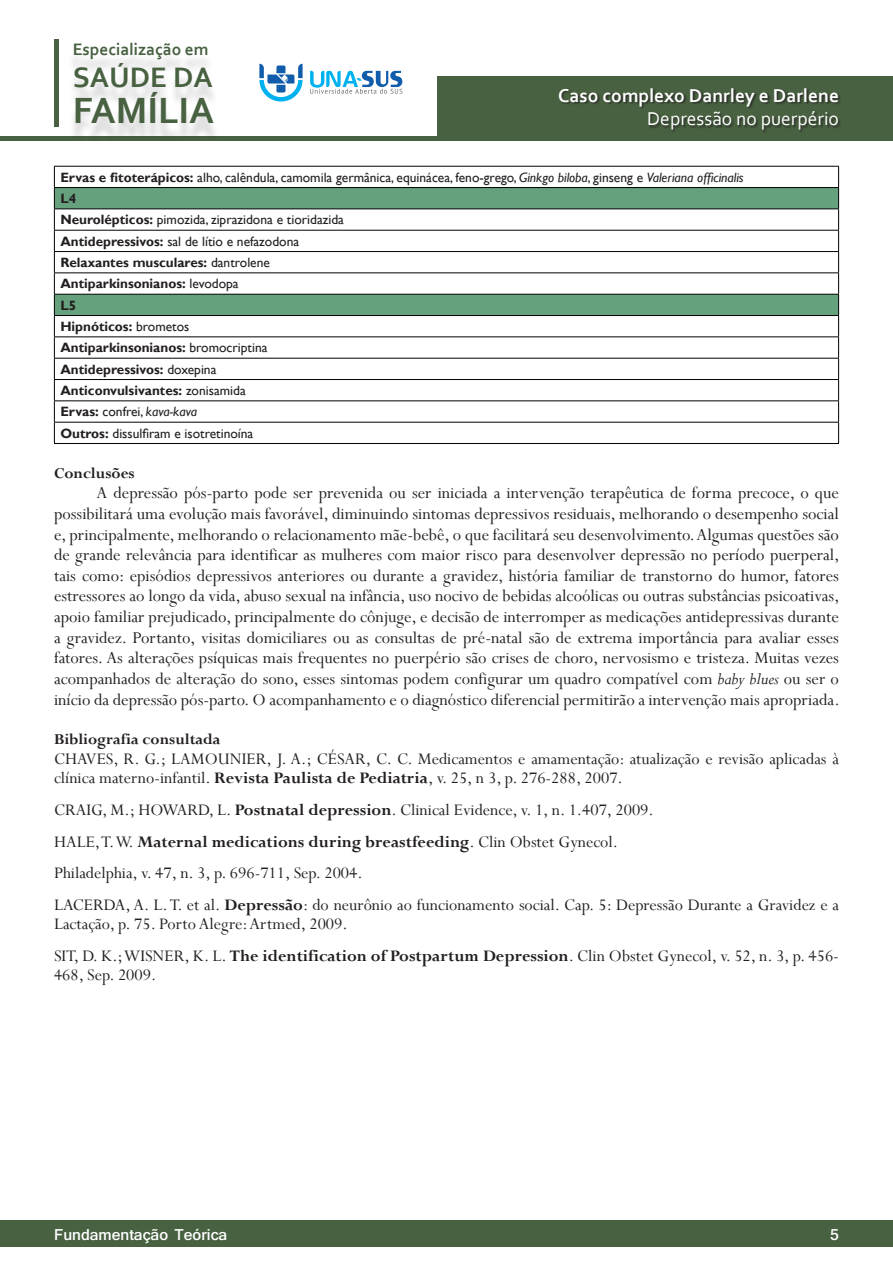
<style>
.page{position:relative;width:893px;height:1263px;background:#fff}
.page>*{position:absolute;margin:0;border:0;box-sizing:border-box;transform-origin:0 0}
.t1{font:700 38.25px "Corbel";color:#486141}
.t2{font:700 29.55px "Corbel";color:#486141}
.t3{font:700 19.5px "Corbel";color:#fff}
.t4{font:19.5px "Corbel";color:#fff}
.Paragrafo_basico{font:18.3px/20.7px "Perpetua";color:#231f20;text-align:justify}
.Referencia_Bibliogra{font:18px/19.2px "Perpetua";color:#231f20}
.Referencia_Bibliogra-2{font:700 18px "Perpetua";color:#231f20}
.t5{font:700 17.4px "Corbel";color:#486141}
.Sub-Paragrafo_bold{font:700 16.8px "Perpetua";color:#231f20}
.t6{font:700 16.5px "Shruti";color:#fff}
.Sem_paragrafo___Tabe{font:13.5px "Gill Sans";color:#231f20}
.Sem_paragrafo___Tabe-2{font:700 13.5px "Gill Sans";color:#231f20}
.Sem_paragrafo___Tabe-3{font:italic 13.5px "Gill Sans";color:#231f20}
.s1{font-weight:700}
.s2{font-style:italic}
.s3{font-weight:400}
.s4{font-weight:700;font-style:normal}
.s5{font-style:normal}
</style>
<div class="page">
<div style="left:0;top:1220px;width:893px;height:27px;background:#486141"></div>
<hr style="left:0;top:136px;width:893px;height:4px;background:#486141">
<div style="left:438px;top:77px;width:455px;height:63px;background:#486141"></div>
<div style="left:558px;top:88px;width:283px;height:45px;background:#231f20;opacity:.75"></div>
<div style="left:54px;top:39px;width:5px;height:87px;background:#486141"></div>
<div style="left:67px;top:49px;width:153px;height:94px;background:#231f20;opacity:.2"></div>
<svg style="left:259px;top:64px;width:44px;height:38px"></svg>
<svg style="left:310px;top:71px;width:92px;height:23px"></svg>
<svg style="left:55px;top:188px;width:783px;height:127px"></svg>
<hr style="left:54px;top:166px;width:785px;height:1px;background:#000">
<hr style="left:54px;top:187px;width:785px;height:1px;background:#000">
<hr style="left:54px;top:208px;width:785px;height:1px;background:#000">
<hr style="left:54px;top:230px;width:785px;height:1px;background:#000">
<hr style="left:54px;top:251px;width:785px;height:1px;background:#000">
<hr style="left:54px;top:272px;width:785px;height:1px;background:#000">
<hr style="left:54px;top:294px;width:785px;height:1px;background:#000">
<hr style="left:54px;top:315px;width:785px;height:1px;background:#000">
<hr style="left:54px;top:336px;width:785px;height:1px;background:#000">
<hr style="left:54px;top:358px;width:785px;height:1px;background:#000">
<hr style="left:54px;top:379px;width:785px;height:1px;background:#000">
<hr style="left:54px;top:400px;width:785px;height:1px;background:#000">
<hr style="left:54px;top:422px;width:785px;height:1px;background:#000">
<svg style="left:54px;top:167px;width:1px;height:276px"></svg>
<svg style="left:838px;top:167px;width:1px;height:276px"></svg>
<hr style="left:54px;top:443px;width:785px;height:1px;background:#000">
<p class="t5" style="left:73px;top:38px;width:137px">Especialização em</p>
<h2 class="t2" style="left:73px;top:58px;width:142px">SAÚDE DA</h2>
<h1 class="t1" style="left:73px;top:87px;width:143px">FAMÍLIA</h1>
<p class="t3" style="left:558px;top:84px;width:282px">Caso complexo Danrley e Darlene</p>
<p class="t4" style="left:647px;top:107px;width:193px">Depressão no puerpério</p>
<p class="Sem_paragrafo___Tabe" style="left:60px;top:169px;width:685px"><span class="s1">Ervas e fitoterápicos:</span> alho, calêndula, camomila germânica, equinácea, feno-grego, <span class="s2">Ginkgo biloba</span>, ginseng e <span class="s2">Valeriana officinalis</span></p>
<p class="Sem_paragrafo___Tabe-2" style="left:60px;top:190px;width:17px">L4</p>
<p class="Sem_paragrafo___Tabe" style="left:60px;top:212px;width:285px"><span class="s1">Neurolépticos:</span> pimozida, ziprazidona e tioridazida</p>
<p class="Sem_paragrafo___Tabe" style="left:60px;top:233px;width:240px"><span class="s1">Antidepressivos:</span> sal de lítio e nefazodona</p>
<p class="Sem_paragrafo___Tabe-2" style="left:60px;top:254px;width:211px">Relaxantes musculares: <span class="s3">dantrolene</span></p>
<p class="Sem_paragrafo___Tabe-2" style="left:60px;top:275px;width:180px">Antiparkinsonianos: <span class="s3">levodopa</span></p>
<p class="Sem_paragrafo___Tabe-2" style="left:60px;top:297px;width:17px">L5</p>
<p class="Sem_paragrafo___Tabe-2" style="left:60px;top:318px;width:130px">Hipnóticos: <span class="s3">brometos</span></p>
<p class="Sem_paragrafo___Tabe-2" style="left:60px;top:339px;width:209px">Antiparkinsonianos: <span class="s3">bromocriptina</span></p>
<p class="Sem_paragrafo___Tabe-2" style="left:60px;top:361px;width:158px">Antidepressivos: <span class="s3">doxepina</span></p>
<p class="Sem_paragrafo___Tabe-2" style="left:60px;top:382px;width:187px">Anticonvulsivantes: <span class="s3">zonisamida</span></p>
<p class="Sem_paragrafo___Tabe-3" style="left:60px;top:404px;width:138px"><span class="s4">Ervas:</span> <span class="s5">confrei,</span> kava-kava</p>
<p class="Sem_paragrafo___Tabe" style="left:60px;top:425px;width:195px"><span class="s1">Outros:</span> dissulfiram e isotretinoína</p>
<p class="Sub-Paragrafo_bold" style="left:54px;top:462px;width:82px">Conclusões</p>
<p class="Paragrafo_basico" style="left:54px;top:482px;width:787px;text-indent:43px">A depressão pós-parto pode ser prevenida ou ser iniciada a intervenção terapêutica de forma precoce, o que possibilitará uma evolução mais favorável, diminuindo sintomas depressivos residuais, melhorando o desempenho social e, principalmente, melhorando o relacionamento mãe-bebê, o que facilitará seu desenvolvimento. Algumas questões são de grande relevância para identificar as mulheres com maior risco para desenvolver depressão no período puerperal, tais como: episódios depressivos anteriores ou durante a gravidez, história familiar de transtorno do humor, fatores estressores ao longo da vida, abuso sexual na infância, uso nocivo de bebidas alcoólicas ou outras substâncias psicoativas, apoio familiar prejudicado, principalmente do cônjuge, e decisão de interromper as medicações antidepressivas durante a gravidez. Portanto, visitas domiciliares ou as consultas de pré-natal são de extrema importância para avaliar esses fatores. As alterações psíquicas mais frequentes no puerpério são crises de choro, nervosismo e tristeza. Muitas vezes acompanhados de alteração do sono, esses sintomas podem configurar um quadro compatível com <span class="s2">baby blues</span> ou ser o início da depressão pós-parto. O acompanhamento e o diagnóstico diferencial permitirão a intervenção mais apropriada.</p>
<p class="Sub-Paragrafo_bold" style="left:54px;top:729px;width:168px">Bibliografia consultada</p>
<p class="Referencia_Bibliogra" style="left:54px;top:748px;width:786px">CHAVES, R. G.; LAMOUNIER, J. A.; CÉSAR, C. C. Medicamentos e amamentação: atualização e revisão aplicadas à clínica materno-infantil. <span class="s1">Revista Paulista de Pediatria</span>, v. 25, n 3, p. 276-288, 2007.</p>
<p class="Referencia_Bibliogra" style="left:54px;top:799px;width:601px">CRAIG, M.; HOWARD, L. <span class="s1">Postnatal depression</span>. Clinical Evidence, v. 1, n. 1.407, 2009.</p>
<p class="Referencia_Bibliogra-2" style="left:54px;top:830px;width:566px"><span class="s3">HALE, T. W.</span> Maternal medications during breastfeeding<span class="s3">. Clin Obstet Gynecol.</span></p>
<p class="Referencia_Bibliogra" style="left:54px;top:863px;width:310px">Philadelphia, v. 47, n. 3, p. 696-711, Sep. 2004.</p>
<p class="Referencia_Bibliogra" style="left:54px;top:895px;width:786px">LACERDA, A. L. T. et al. <span class="s1">Depressão</span>: do neurônio ao funcionamento social. Cap. 5: Depressão Durante a Gravidez e a<br>Lactação, p. 75. Porto Alegre: Artmed, 2009.</p>
<p class="Referencia_Bibliogra" style="left:54px;top:946px;width:786px">SIT, D. K.; WISNER, K. L. <span class="s1">The identification of Postpartum Depression</span>. Clin Obstet Gynecol, v. 52, n. 3, p. 456-<br>468, Sep. 2009.</p>
<p class="t6" style="left:54px;top:1225px;width:175px">Fundamentação Teórica</p>
<p class="t6" style="left:830px;top:1225px;width:10px">5</p>
</div>
